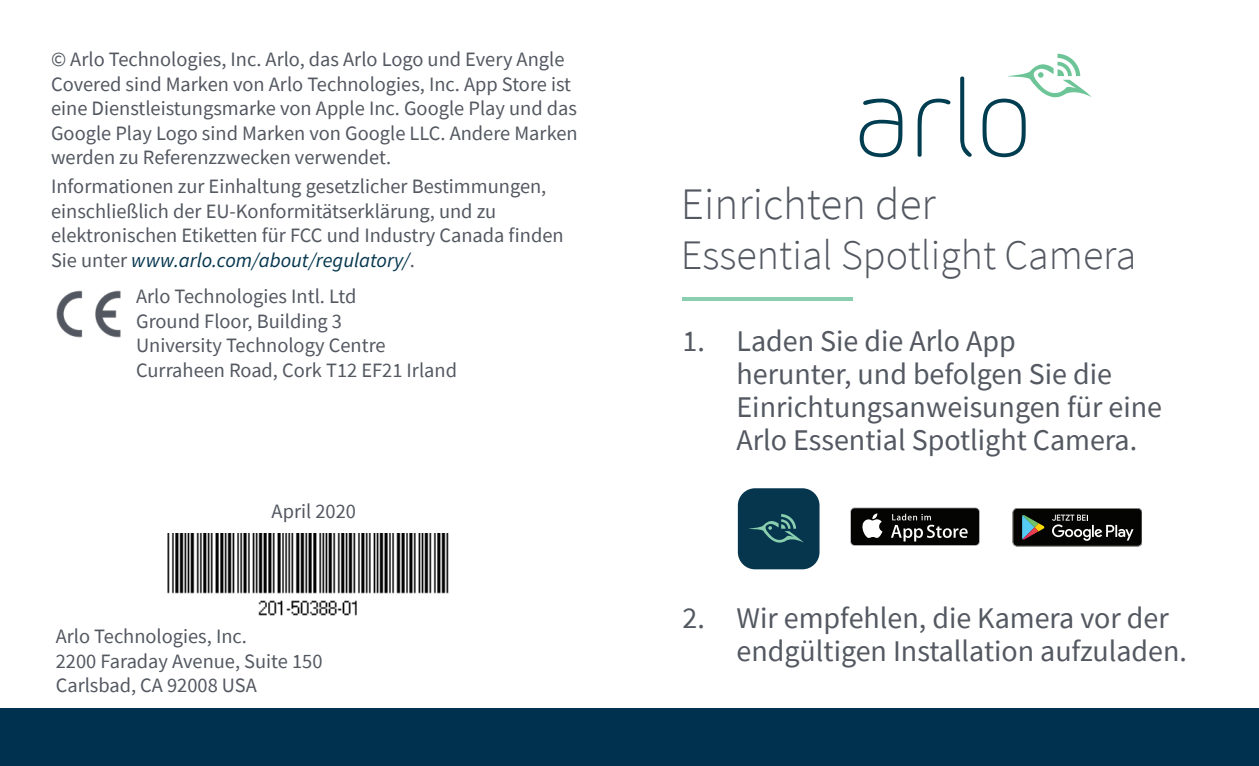
<style>
.page{position:relative;width:1259px;height:766px;background:#fff}
.page>*{position:absolute;margin:0;border:0;box-sizing:border-box;transform-origin:0 0}
.h1_head{font:300 45px "Source Sans Pro";color:#535861}
.h1_head-2{font:300 42px "Source Sans Pro";color:#535861}
.t1{font:30px/33px "Source Sans Pro";color:#535861}
.legalese{font:20.4px/24.6px "Source Sans Pro";color:#535861}
.s1{font-style:italic;color:#05364e}
</style>
<div class="page">
<svg style="left:859px;top:99px;width:43px;height:58px"></svg>
<svg style="left:917px;top:99px;width:33px;height:58px"></svg>
<svg style="left:960px;top:76px;width:11px;height:81px"></svg>
<svg style="left:982px;top:54px;width:110px;height:103px"></svg>
<img style="left:56px;top:290px;width:65px;height:48px">
<div style="left:0;top:708px;width:1259px;height:57px;background:#00314e"></div>
<hr style="left:682px;top:297px;width:170px;height:3px;background:#89ceae">
<svg style="left:1015px;top:546px;width:125px;height:1px"></svg>
<svg style="left:1012px;top:508px;width:129px;height:38px;background:#2a2d2a"></svg>
<svg style="left:850px;top:507px;width:130px;height:38px"></svg>
<div style="left:851px;top:508px;width:128px;height:37px;background:#040503;border-radius:4px"></div>
<svg style="left:862px;top:513px;width:20px;height:25px"></svg>
<svg style="left:891px;top:513px;width:76px;height:28px"></svg>
<div style="left:738px;top:488px;width:81px;height:81px;background:#05364e;border-radius:17px"></div>
<svg style="left:749px;top:514px;width:55px;height:29px"></svg>
<img style="left:167px;top:533px;width:282px;height:83px">
<p class="legalese" style="left:51px;top:47px;width:528px">© Arlo Technologies, Inc. Arlo, das Arlo Logo und Every Angle Covered sind Marken von Arlo Technologies, Inc. App Store ist eine Dienstleistungsmarke von Apple Inc. Google Play und das Google Play Logo sind Marken von Google LLC. Andere Marken werden zu Referenzzwecken verwendet.</p>
<p class="legalese" style="left:51px;top:174px;width:514px">Informationen zur Einhaltung gesetzlicher Bestimmungen, einschließlich der EU-Konformitätserklärung, und zu elektronischen Etiketten für FCC und Industry Canada finden Sie unter <span class="s1">www.arlo.com/about/regulatory/</span>.</p>
<p class="legalese" style="left:136px;top:284px;width:322px">Arlo Technologies Intl. Ltd<br>Ground Floor, Building 3<br>University Technology Centre<br>Curraheen Road, Cork T12 EF21 Irland</p>
<p class="legalese" style="left:272px;top:499px;width:86px">April 2020</p>
<p class="legalese" style="left:56px;top:623px;width:268px">Arlo Technologies, Inc.<br>2200 Faraday Avenue, Suite 150<br>Carlsbad, CA 92008 USA</p>
<p class="h1_head" style="left:681px;top:176px;width:256px">Einrichten der</p>
<p class="h1_head-2" style="left:681px;top:230px;width:457px">Essential Spotlight Camera</p>
<p class="t1" style="left:736px;top:324px;width:427px;text-indent:-54px">1. Laden Sie die Arlo App<br>herunter, und befolgen Sie die<br>Einrichtungsanweisungen für eine<br>Arlo Essential Spotlight Camera.</p>
<p class="t1" style="left:736px;top:601px;width:452px;text-indent:-54px">2. Wir empfehlen, die Kamera vor der endgültigen Installation aufzuladen.</p>
</div>
